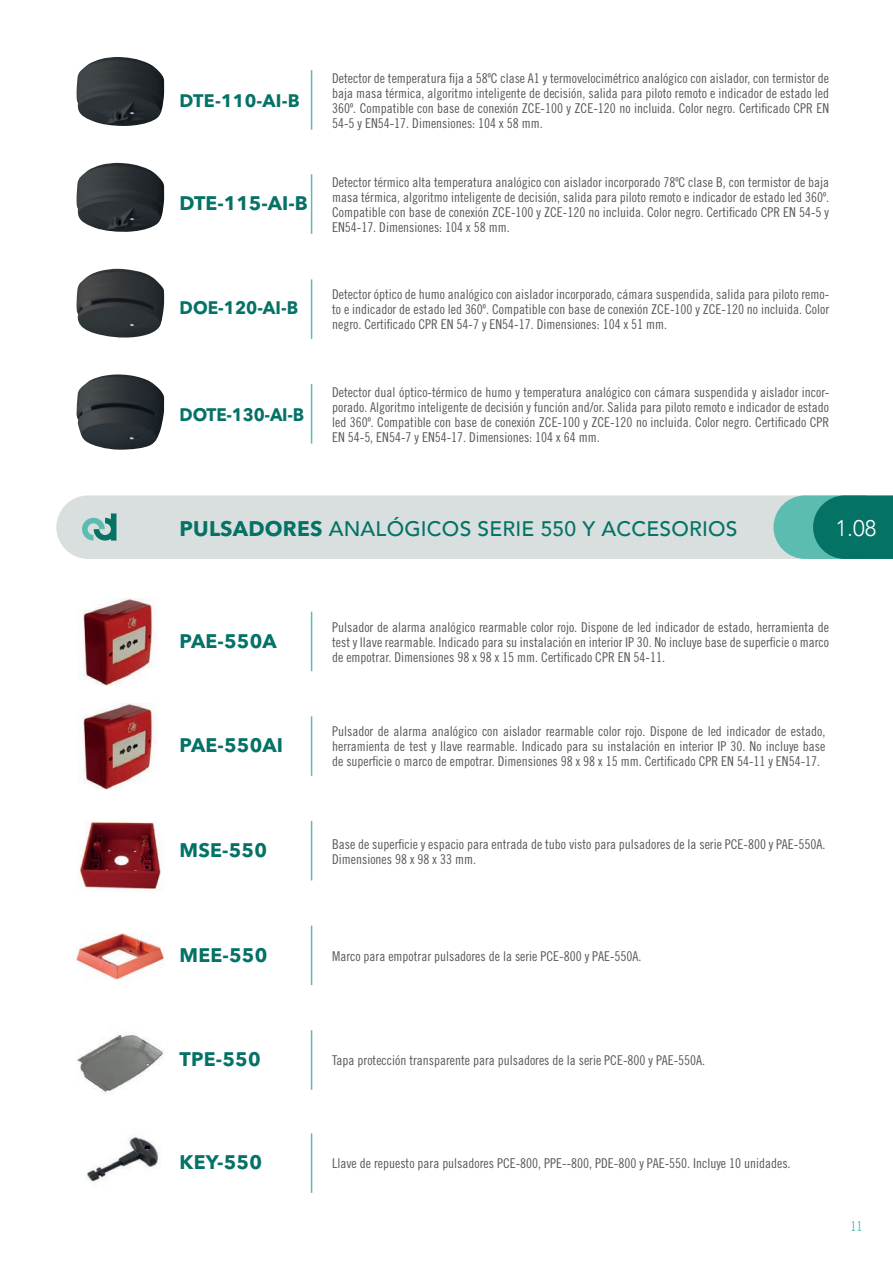
<style>
.page{position:relative;width:893px;height:1263px;background:#fff}
.page>*{position:absolute;margin:0;border:0;box-sizing:border-box;transform-origin:0 0}
.t1{font:300 22.5px "Avenir";color:#fff}
.t2{font:500 21px "Avenir";letter-spacing:.01em;color:#057266}
.t3{font:700 19.5px "Avenir Next W1 G";letter-spacing:.01em;color:#057266}
.t4{font:700 18px "Avenir Next W1 G";color:#057266;scale:.95 1}
.t5{font:700 18px "Avenir Next W1 G";color:#057266}
.t6{font:700 18px "Avenir Next W1 G";color:#057266;scale:.96 1}
.Text_Descripcion{font:13.5px/15px "Trade Gothic Cond Eighteen";color:#57585a;text-align:justify}
.t7{font:13.5px "Trade Gothic Cond Eighteen";color:#5cbcaf}
.s1{font-family:"Avenir Next W1 G";font-weight:700}
</style>
<div class="page">
<div style="left:56px;top:495px;width:717px;height:64px;background:#d9dfdf"></div>
<svg style="left:773px;top:495px;width:120px;height:64px;background:#2f9186"></svg>
<svg style="left:82px;top:513px;width:34px;height:27px"></svg>
<hr style="left:311px;top:70px;width:1px;height:60px;background:#5cbcaf">
<hr style="left:311px;top:174px;width:1px;height:60px;background:#5cbcaf">
<img style="left:76px;top:269px;width:88px;height:69px">
<img style="left:77px;top:374px;width:87px;height:76px">
<hr style="left:311px;top:279px;width:1px;height:60px;background:#5cbcaf">
<hr style="left:311px;top:384px;width:1px;height:60px;background:#5cbcaf">
<img style="left:79px;top:821px;width:84px;height:70px">
<img style="left:77px;top:933px;width:87px;height:47px">
<img style="left:83px;top:599px;width:73px;height:86px">
<img style="left:83px;top:703px;width:73px;height:87px">
<hr style="left:311px;top:821px;width:1px;height:59px;background:#5cbcaf">
<hr style="left:311px;top:925px;width:1px;height:60px;background:#5cbcaf">
<hr style="left:311px;top:612px;width:1px;height:59px;background:#5cbcaf">
<hr style="left:311px;top:716px;width:1px;height:60px;background:#5cbcaf">
<img style="left:77px;top:1031px;width:87px;height:63px">
<hr style="left:311px;top:1030px;width:1px;height:60px;background:#5cbcaf">
<img style="left:86px;top:1136px;width:74px;height:50px">
<hr style="left:311px;top:1133px;width:1px;height:60px;background:#5cbcaf">
<img style="left:76px;top:57px;width:88px;height:69px">
<img style="left:76px;top:163px;width:88px;height:69px">
<p class="t5" style="left:180px;top:89px;width:122px">DTE-110-AI-B</p>
<p class="t3" style="left:180px;top:192px;width:130px">DTE-115-AI-B</p>
<p class="t6" style="left:180px;top:297px;width:125px">DOE-120-AI-B</p>
<p class="t4" style="left:180px;top:403px;width:133px">DOTE-130-AI-B</p>
<p class="Text_Descripcion" style="left:332px;top:70px;width:499px">Detector de temperatura fija a 58ºC clase A1 y termovelocimétrico analógico con aislador, con termistor de baja masa térmica, algoritmo inteligente de decisión, salida para piloto remoto e indicador de estado led 360º. Compatible con base de conexión ZCE-100 y ZCE-120 no incluida. Color negro. Certificado CPR EN 54-5 y EN54-17. Dimensiones: 104 x 58 mm.</p>
<p class="Text_Descripcion" style="left:332px;top:174px;width:499px">Detector térmico alta temperatura analógico con aislador incorporado 78ºC clase B, con termistor de baja masa térmica, algoritmo inteligente de decisión, salida para piloto remoto e indicador de estado led 360º.<br>Compatible con base de conexión ZCE-100 y ZCE-120 no incluida. Color negro. Certificado CPR EN 54-5 y EN54-17. Dimensiones: 104 x 58 mm.</p>
<p class="Text_Descripcion" style="left:332px;top:287px;width:499px">Detector óptico de humo analógico con aislador incorporado, cámara suspendida, salida para piloto remo&shy;to e indicador de estado led 360º. Compatible con base de conexión ZCE-100 y ZCE-120 no incluida. Color negro. Certificado CPR EN 54-7 y EN54-17. Dimensiones: 104 x 51 mm.</p>
<p class="Text_Descripcion" style="left:332px;top:384px;width:499px">Detector dual óptico-térmico de humo y temperatura analógico con cámara suspendida y aislador incor&shy;porado. Algoritmo inteligente de decisión y función and/or. Salida para piloto remoto e indicador de estado led 360º. Compatible con base de conexión ZCE-100 y ZCE-120 no incluida. Color negro. Certificado CPR EN 54-5, EN54-7 y EN54-17. Dimensiones: 104 x 64 mm.</p>
<p class="t2" style="left:180px;top:510px;width:559px"><span class="s1">PULSADORES</span> ANALÓGICOS SERIE 550 Y ACCESORIOS</p>
<p class="t1" style="left:836px;top:515px;width:42px">1.08</p>
<p class="t3" style="left:180px;top:629px;width:99px">PAE-550A</p>
<p class="t3" style="left:180px;top:734px;width:105px">PAE-550AI</p>
<p class="t3" style="left:180px;top:838px;width:89px">MSE-550</p>
<p class="t3" style="left:180px;top:943px;width:89px">MEE-550</p>
<p class="Text_Descripcion" style="left:332px;top:619px;width:499px">Pulsador de alarma analógico rearmable color rojo. Dispone de led indicador de estado, herramienta de test y llave rearmable. Indicado para su instalación en interior IP 30. No incluye base de superficie o marco de empotrar. Dimensiones 98 x 98 x 15 mm. Certificado CPR EN 54-11.</p>
<p class="Text_Descripcion" style="left:332px;top:724px;width:495px">Pulsador de alarma analógico con aislador rearmable color rojo. Dispone de led indicador de estado, herramienta de test y llave rearmable. Indicado para su instalación en interior IP 30. No incluye base de superficie o marco de empotrar. Dimensiones 98 x 98 x 15 mm. Certificado CPR EN 54-11 y EN54-17.</p>
<p class="Text_Descripcion" style="left:332px;top:836px;width:495px">Base de superficie y espacio para entrada de tubo visto para pulsadores de la serie PCE-800 y PAE-550A.<br>Dimensiones 98 x 98 x 33 mm.</p>
<p class="Text_Descripcion" style="left:332px;top:948px;width:311px">Marco para empotrar pulsadores de la serie PCE-800 y PAE-550A.</p>
<p class="t3" style="left:180px;top:1047px;width:82px">TPE-550</p>
<p class="Text_Descripcion" style="left:332px;top:1053px;width:375px">Tapa protección transparente para pulsadores de la serie PCE-800 y PAE-550A.</p>
<p class="t3" style="left:180px;top:1151px;width:84px">KEY-550</p>
<p class="Text_Descripcion" style="left:332px;top:1156px;width:460px">Llave de repuesto para pulsadores PCE-800, PPE--800, PDE-800 y PAE-550. Incluye 10 unidades.</p>
<p class="t7" style="left:850px;top:1218px;width:13px">11</p>
</div>
